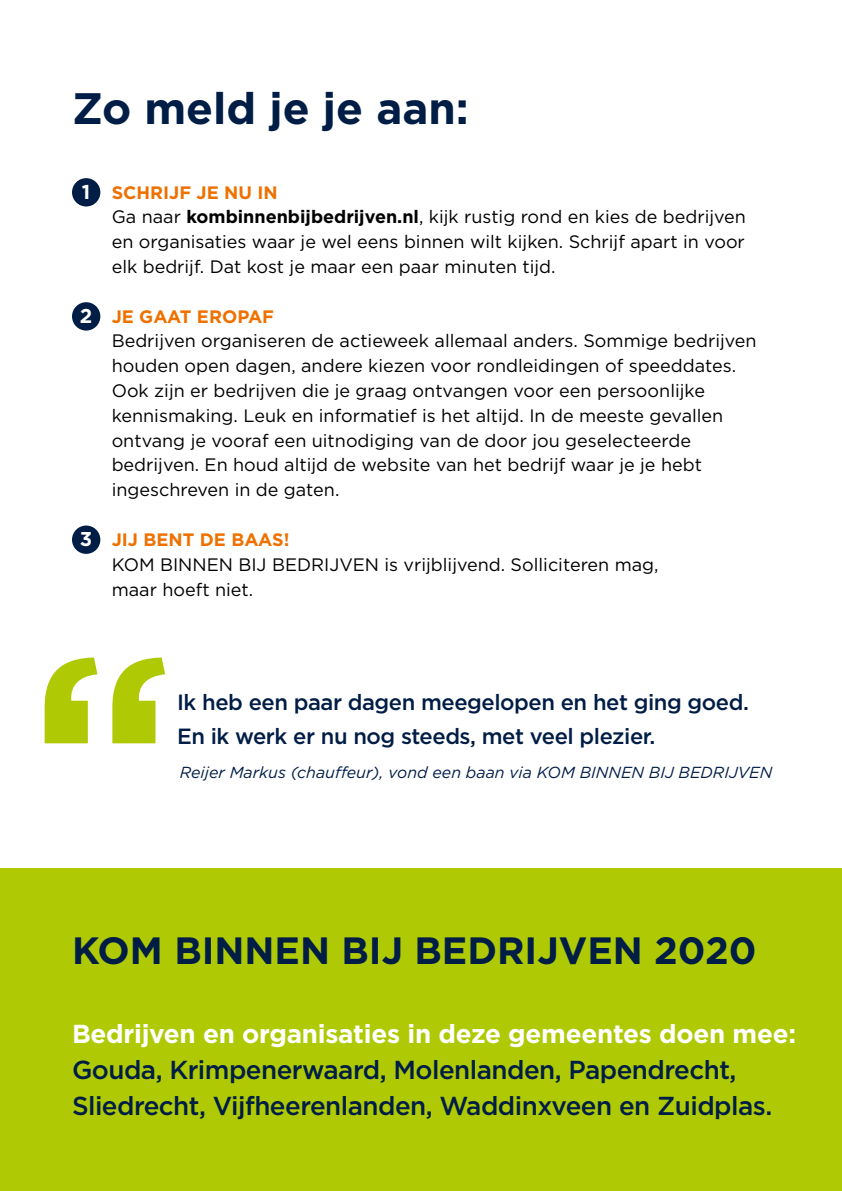
<style>
.page{position:relative;width:842px;height:1191px;background:#fff}
.page>*{position:absolute;margin:0;border:0;box-sizing:border-box;transform-origin:0 0}
.t1{font:700 266.4px "Gotham";color:#afca05}
.t2{font:700 44px "Gotham";color:#001d46}
.t3{font:700 38px "Gotham";color:#001d46}
.t4{font:500 26px/36px "Gotham";letter-spacing:-.02em;color:#001d46}
.t5{font:700 26px "Gotham";letter-spacing:-.01em;color:#fff}
.t6{font:500 22px/34px "Gotham";letter-spacing:-.02em;color:#001d46}
.t7{font:700 20px "Gotham";color:#fff}
.t8{font:18px/24.8px "Gotham";color:#000}
.t9{font:700 18px "Gotham";color:#ee7100}
.t10{font:italic 16px "Gotham";color:#001d46}
.s1{font-weight:700;color:#ee7100}
.s2{font-weight:700}
</style>
<div class="page">
<div style="left:0;top:868px;width:842px;height:323px;background:#afca05"></div>
<div style="left:72px;top:178px;width:28px;height:28px;background:#001d46;border-radius:50%"></div>
<div style="left:72px;top:302px;width:28px;height:28px;background:#001d46;border-radius:50%"></div>
<div style="left:72px;top:525px;width:28px;height:29px;background:#001d46;border-radius:50%"></div>
<h2 class="t2" style="left:72px;top:83px;width:398px">Zo meld je je aan:</h2>
<p class="t7" style="left:82px;top:180px;width:10px">1</p>
<p class="t7" style="left:80px;top:304px;width:14px">2</p>
<p class="t7" style="left:80px;top:528px;width:14px">3</p>
<p class="t8" style="left:112px;top:179px;width:636px"><span class="s1">SCHRIJF JE NU IN<br></span>Ga naar <span class="s2">kombinnenbijbedrijven.nl</span>, kijk rustig rond en kies de bedrijven en organisaties waar je wel eens binnen wilt kijken. Schrijf apart in voor elk bedrijf. Dat kost je maar een paar minuten tijd.</p>
<p class="t9" style="left:112px;top:306px;width:164px">JE GAAT EROPAF</p>
<p class="t8" style="left:112px;top:328px;width:646px">Bedrijven organiseren de actieweek allemaal anders. Sommige bedrijven houden open dagen, andere kiezen voor rondleidingen of speeddates.<br>Ook zijn er bedrijven die je graag ontvangen voor een persoonlijke kennismaking. Leuk en informatief is het altijd. In de meeste gevallen ontvang je vooraf een uitnodiging van de door jou geselecteerde bedrijven. En houd altijd de website van het bedrijf waar je je hebt ingeschreven in de gaten.</p>
<p class="t9" style="left:112px;top:529px;width:179px">JIJ BENT DE BAAS!</p>
<p class="t8" style="left:112px;top:551px;width:548px">KOM BINNEN BIJ BEDRIJVEN is vrijblijvend. Solliciteren mag, maar hoeft niet.</p>
<h1 class="t1" style="left:29px;top:597px;width:145px">“</h1>
<p class="t6" style="left:177px;top:685px;width:573px">Ik heb een paar dagen meegelopen en het ging goed.<br>En ik werk er nu nog steeds, met veel plezier.</p>
<p class="t10" style="left:180px;top:762px;width:594px">Reijer Markus (chauffeur), vond een baan via KOM BINNEN BIJ BEDRIJVEN</p>
<h3 class="t3" style="left:72px;top:929px;width:686px">KOM BINNEN BIJ BEDRIJVEN 2020</h3>
<h3 class="t5" style="left:72px;top:1018px;width:726px">Bedrijven en organisaties in deze gemeentes doen mee:</h3>
<h3 class="t4" style="left:72px;top:1051px;width:702px">Gouda, Krimpenerwaard, Molenlanden, Papendrecht,<br>Sliedrecht, Vijfheerenlanden, Waddinxveen en Zuidplas.</h3>
</div>
